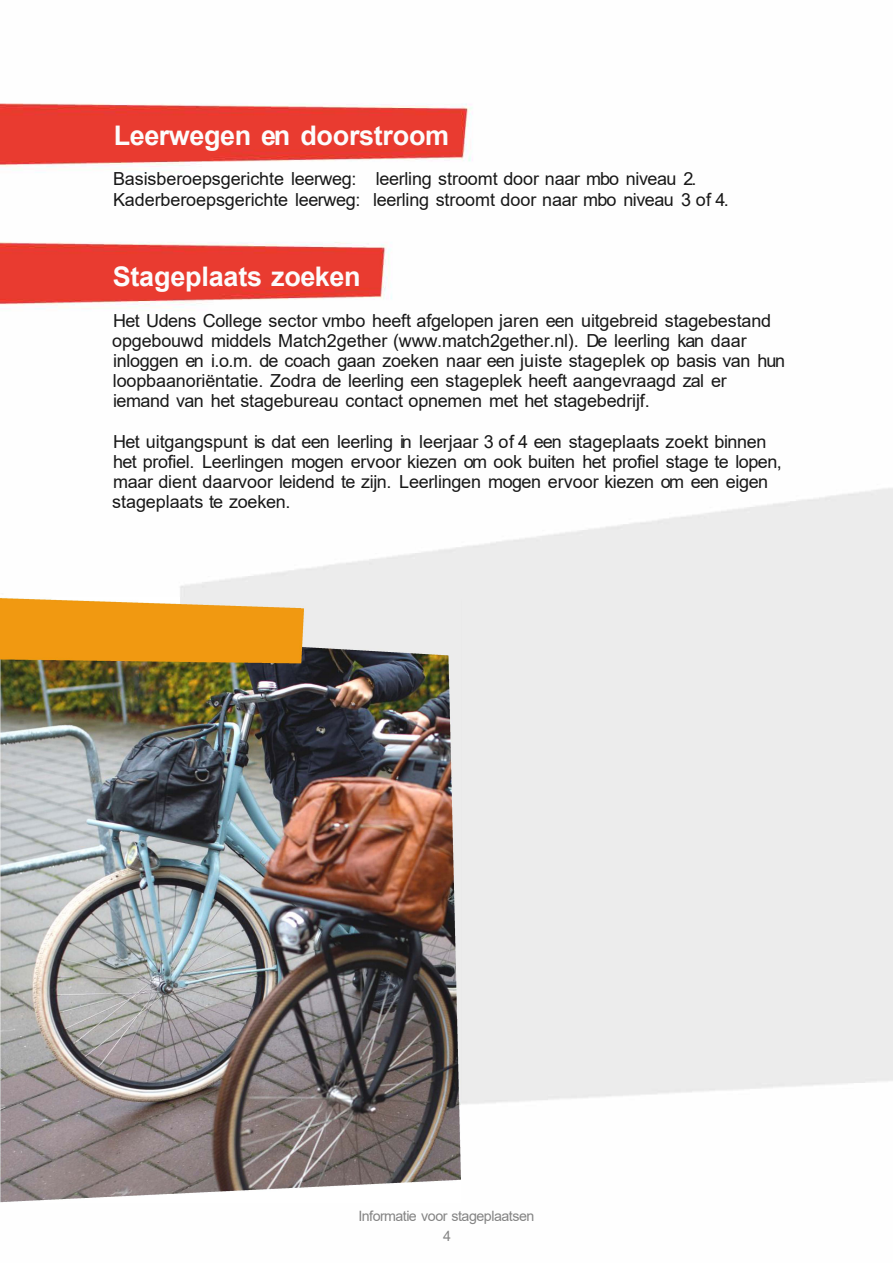
<style>
.page{position:relative;width:893px;height:1263px;background:#fff}
.page>*{position:absolute;margin:0;border:0;box-sizing:border-box;transform-origin:0 0}
.t1{font:700 27px "Arial";letter-spacing:-.01em;color:#fcfcfc}
.t2{font:18px/20.1px "Arial";letter-spacing:-.015em;color:#181818}
.t3{font:14.25px/20.9px "Arial";letter-spacing:-.035em;color:#848484;text-align:center}
</style>
<div class="page">
<img style="left:0;top:103px;width:893px;height:1100px">
<img style="left:0;top:598px;width:461px;height:604px">
<h1 class="t1" style="left:114px;top:117px;width:337px">Leerwegen en doorstroom</h1>
<p class="t2" style="left:113px;top:169px;width:617px">Basisberoepsgerichte leerweg: leerling stroomt door naar mbo niveau 2.<br>Kaderberoepsgerichte leerweg: leerling stroomt door naar mbo niveau 3 of 4.</p>
<h1 class="t1" style="left:113px;top:258px;width:249px">Stageplaats zoeken</h1>
<p class="t2" style="left:112px;top:310px;width:674px">Het Udens College sector vmbo heeft afgelopen jaren een uitgebreid stagebestand opgebouwd middels Match2gether (www.match2gether.nl). De leerling kan daar inloggen en i.o.m. de coach gaan zoeken naar een juiste stageplek op basis van hun loopbaanoriëntatie. Zodra de leerling een stageplek heeft aangevraagd zal er iemand van het stagebureau contact opnemen met het stagebedrijf.</p>
<p class="t2" style="left:112px;top:431px;width:671px">Het uitgangspunt is dat een leerling in leerjaar 3 of 4 een stageplaats zoekt binnen het profiel. Leerlingen mogen ervoor kiezen om ook buiten het profiel stage te lopen, maar dient daarvoor leidend te zijn. Leerlingen mogen ervoor kiezen om een eigen stageplaats te zoeken.</p>
<p class="t3" style="left:359px;top:1205px;width:177px">Informatie voor stageplaatsen<br>4</p>
</div>
